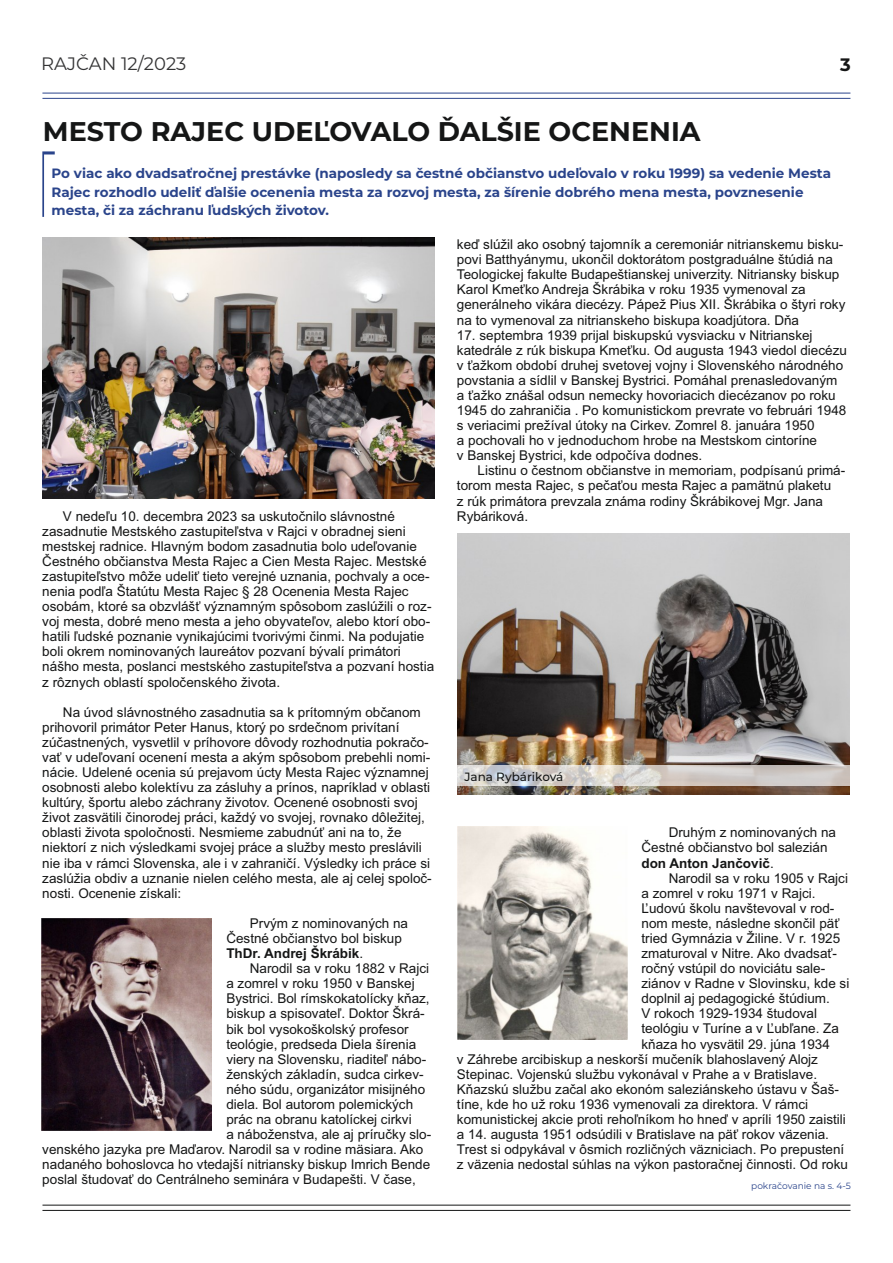
<style>
.page{position:relative;width:893px;height:1263px;background:#fff}
.page>*{position:absolute;margin:0;border:0;box-sizing:border-box;transform-origin:0 0}
.t1{font:700 27px "Montserrat";color:#151616}
.t2{font:18px "Montserrat";color:#343435}
.t3{font:700 18px "Montserrat";color:#151616}
.t4{font:13.5px/15.1px "Arial";color:#151616}
.t5{font:700 13.5px/18.6px "Montserrat";color:#2a448b}
.t6{font:500 12px "Montserrat";color:#151616}
.t7{font:9px "Montserrat";color:#2a448b}
.s1{font-weight:700}
</style>
<div class="page">
<hr style="left:42px;top:93px;width:808px;height:1px;background:#2a448b">
<hr style="left:42px;top:98px;width:808px;height:1px;background:#2a448b">
<hr style="left:42px;top:1210px;width:808px;height:1px;background:#151616">
<hr style="left:42px;top:1205px;width:808px;height:1px;background:#151616">
<svg style="left:42px;top:151px;width:13px;height:66px"></svg>
<img style="left:41px;top:918px;width:171px;height:213px">
<img style="left:457px;top:826px;width:171px;height:213px">
<img style="left:458px;top:533px;width:392px;height:262px">
<img style="left:42px;top:237px;width:393px;height:262px">
<div style="left:457px;top:765px;width:394px;height:20px;background:#fff;opacity:.7"></div>
<h2 class="t2" style="left:41px;top:53px;width:147px">RAJČAN 12/2023</h2>
<h2 class="t3" style="left:840px;top:53px;width:12px">3</h2>
<h1 class="t1" style="left:43px;top:115px;width:659px">MESTO RAJEC UDEĽOVALO ĎALŠIE OCENENIA</h1>
<p class="t5" style="left:52px;top:164px;width:781px">Po viac ako dvadsaťročnej prestávke (naposledy sa čestné občianstvo udeľovalo v roku 1999) sa vedenie Mesta<br>Rajec rozhodlo udeliť ďalšie ocenenia mesta za rozvoj mesta, za šírenie dobrého mena mesta, povznesenie mesta, či za záchranu ľudských životov.</p>
<p class="t4" style="left:42px;top:510px;width:393px;text-indent:21px">V nedeľu 10. decembra 2023 sa uskutočnilo slávnostné zasadnutie Mestského zastupiteľstva v Rajci v obradnej sieni mestskej radnice. Hlavným bodom zasadnutia bolo udeľovanie Čestného občianstva Mesta Rajec a Cien Mesta Rajec. Mestské zastupiteľstvo môže udeliť tieto verejné uznania, pochvaly a oce&shy;nenia podľa Štatútu Mesta Rajec § 28 Ocenenia Mesta Rajec osobám, ktoré sa obzvlášť významným spôsobom zaslúžili o roz&shy;voj mesta, dobré meno mesta a jeho obyvateľov, alebo ktorí obo&shy;hatili ľudské poznanie vynikajúcimi tvorivými činmi. Na podujatie boli okrem nominovaných laureátov pozvaní bývalí primátori nášho mesta, poslanci mestského zastupiteľstva a pozvaní hostia z rôznych oblastí spoločenského života.</p>
<p class="t4" style="left:42px;top:706px;width:391px;text-indent:21px">Na úvod slávnostného zasadnutia sa k prítomným občanom prihovoril primátor Peter Hanus, ktorý po srdečnom privítaní zúčastnených, vysvetlil v príhovore dôvody rozhodnutia pokračo&shy;vať v udeľovaní ocenení mesta a akým spôsobom prebehli nomi&shy;nácie. Udelené ocenia sú prejavom úcty Mesta Rajec významnej osobnosti alebo kolektívu za zásluhy a prínos, napríklad v oblasti kultúry, športu alebo záchrany životov. Ocenené osobnosti svoj život zasvätili činorodej práci, každý vo svojej, rovnako dôležitej, oblasti života spoločnosti. Nesmieme zabudnúť ani na to, že niektorí z nich výsledkami svojej práce a služby mesto preslávili nie iba v rámci Slovenska, ale i v zahraničí. Výsledky ich práce si zaslúžia obdiv a uznanie nielen celého mesta, ale aj celej spoloč&shy;nosti. Ocenenie získali:</p>
<p class="t4" style="left:226px;top:917px;width:183px;text-indent:23px">Prvým z nominovaných na<br>Čestné občianstvo bol biskup<br><span class="s1">ThDr. Andrej Škrábik</span>.</p>
<p class="t4" style="left:250px;top:962px;width:181px">Narodil sa v roku 1882 v Rajci</p>
<p class="t4" style="left:226px;top:977px;width:190px">a zomrel v roku 1950 v Banskej</p>
<p class="t4" style="left:226px;top:992px;width:205px">Bystrici. Bol rímskokatolícky kňaz,</p>
<p class="t4" style="left:226px;top:1007px;width:200px">biskup a spisovateľ. Doktor Škrá-</p>
<p class="t4" style="left:226px;top:1022px;width:184px">bik bol vysokoškolský profesor</p>
<p class="t4" style="left:226px;top:1037px;width:191px">teológie, predseda Diela šírenia</p>
<p class="t4" style="left:226px;top:1052px;width:201px">viery na Slovensku, riaditeľ nábo-</p>
<p class="t4" style="left:226px;top:1068px;width:199px">ženských základín, sudca cirkev-</p>
<p class="t4" style="left:226px;top:1083px;width:200px">ného súdu, organizátor misijného</p>
<p class="t4" style="left:226px;top:1098px;width:188px">diela. Bol autorom polemických</p>
<p class="t4" style="left:226px;top:1113px;width:187px">prác na obranu katolíckej cirkvi</p>
<p class="t4" style="left:226px;top:1128px;width:206px">a náboženstva, ale aj príručky slo-</p>
<p class="t4" style="left:42px;top:1143px;width:382px">venského jazyka pre Maďarov. Narodil sa v rodine mäsiara. Ako</p>
<p class="t4" style="left:42px;top:1158px;width:389px">nadaného bohoslovca ho vtedajší nitriansky biskup Imrich Bende</p>
<p class="t4" style="left:42px;top:1173px;width:375px">poslal študovať do Centrálneho seminára v Budapešti. V čase,</p>
<p class="t4" style="left:457px;top:238px;width:390px">keď slúžil ako osobný tajomník a ceremoniár nitrianskemu bisku&shy;povi Batthyánymu, ukončil doktorátom postgraduálne štúdiá na Teologickej fakulte Budapeštianskej univerzity. Nitriansky biskup Karol Kmeťko Andreja Škrábika v roku 1935 vymenoval za generálneho vikára diecézy. Pápež Pius XII. Škrábika o štyri roky na to vymenoval za nitrianskeho biskupa koadjútora. Dňa</p>
<p class="t4" style="left:457px;top:329px;width:392px">17. septembra 1939 prijal biskupskú vysviacku v Nitrianskej katedrále z rúk biskupa Kmeťku. Od augusta 1943 viedol diecézu v ťažkom období druhej svetovej vojny i Slovenského národného povstania a sídlil v Banskej Bystrici. Pomáhal prenasledovaným a ťažko znášal odsun nemecky hovoriacich diecézanov po roku 1945 do zahraničia . Po komunistickom prevrate vo februári 1948 s veriacimi prežíval útoky na Cirkev. Zomrel 8. januára 1950<br>a pochovali ho v jednoduchom hrobe na Mestskom cintoríne<br>v Banskej Bystrici, kde odpočíva dodnes.</p>
<p class="t4" style="left:457px;top:464px;width:390px;text-indent:21px">Listinu o čestnom občianstve in memoriam, podpísanú primá&shy;torom mesta Rajec, s pečaťou mesta Rajec a pamätnú plaketu<br>z rúk primátora prevzala známa rodiny Škrábikovej Mgr. Jana Rybáriková.</p>
<p class="t6" style="left:464px;top:769px;width:101px">Jana Rybáriková</p>
<p class="t4" style="left:641px;top:826px;width:196px;text-indent:27px">Druhým z nominovaných na<br>Čestné občianstvo bol salezián <span class="s1">don Anton Jančovič</span>.</p>
<p class="t4" style="left:669px;top:871px;width:181px">Narodil sa v roku 1905 v Rajci</p>
<p class="t4" style="left:641px;top:887px;width:176px">a zomrel v roku 1971 v Rajci.</p>
<p class="t4" style="left:641px;top:902px;width:194px">Ľudovú školu navštevoval v rod-</p>
<p class="t4" style="left:641px;top:917px;width:199px">nom meste, následne skončil päť</p>
<p class="t4" style="left:641px;top:932px;width:200px">tried Gymnázia v Žiline. V r. 1925</p>
<p class="t4" style="left:641px;top:947px;width:197px">zmaturoval v Nitre. Ako dvadsať-</p>
<p class="t4" style="left:641px;top:962px;width:185px">ročný vstúpil do noviciátu sale-</p>
<p class="t4" style="left:641px;top:977px;width:209px">ziánov v Radne v Slovinsku, kde si</p>
<p class="t4" style="left:641px;top:992px;width:190px">doplnil aj pedagogické štúdium.</p>
<p class="t4" style="left:641px;top:1007px;width:177px">V rokoch 1929-1934 študoval</p>
<p class="t4" style="left:641px;top:1022px;width:199px">teológiu v Turíne a v Ľubľane. Za</p>
<p class="t4" style="left:641px;top:1037px;width:190px">kňaza ho vysvätil 29. júna 1934</p>
<p class="t4" style="left:457px;top:1052px;width:362px">v Záhrebe arcibiskup a neskorší mučeník blahoslavený Alojz</p>
<p class="t4" style="left:457px;top:1068px;width:362px">Stepinac. Vojenskú službu vykonával v Prahe a v Bratislave.</p>
<p class="t4" style="left:457px;top:1083px;width:383px">Kňazskú službu začal ako ekonóm saleziánskeho ústavu v Šaš-</p>
<p class="t4" style="left:457px;top:1098px;width:353px">tíne, kde ho už roku 1936 vymenovali za direktora. V rámci</p>
<p class="t4" style="left:457px;top:1113px;width:390px">komunistickej akcie proti rehoľníkom ho hneď v apríli 1950 zaistili</p>
<p class="t4" style="left:457px;top:1128px;width:374px">a 14. augusta 1951 odsúdili v Bratislave na päť rokov väzenia.</p>
<p class="t4" style="left:457px;top:1143px;width:389px">Trest si odpykával v ôsmich rozličných väzniciach. Po prepustení</p>
<p class="t4" style="left:457px;top:1158px;width:392px">z väzenia nedostal súhlas na výkon pastoračnej činnosti. Od roku</p>
<p class="t7" style="left:751px;top:1180px;width:101px">pokračovanie na s. 4-5</p>
</div>
